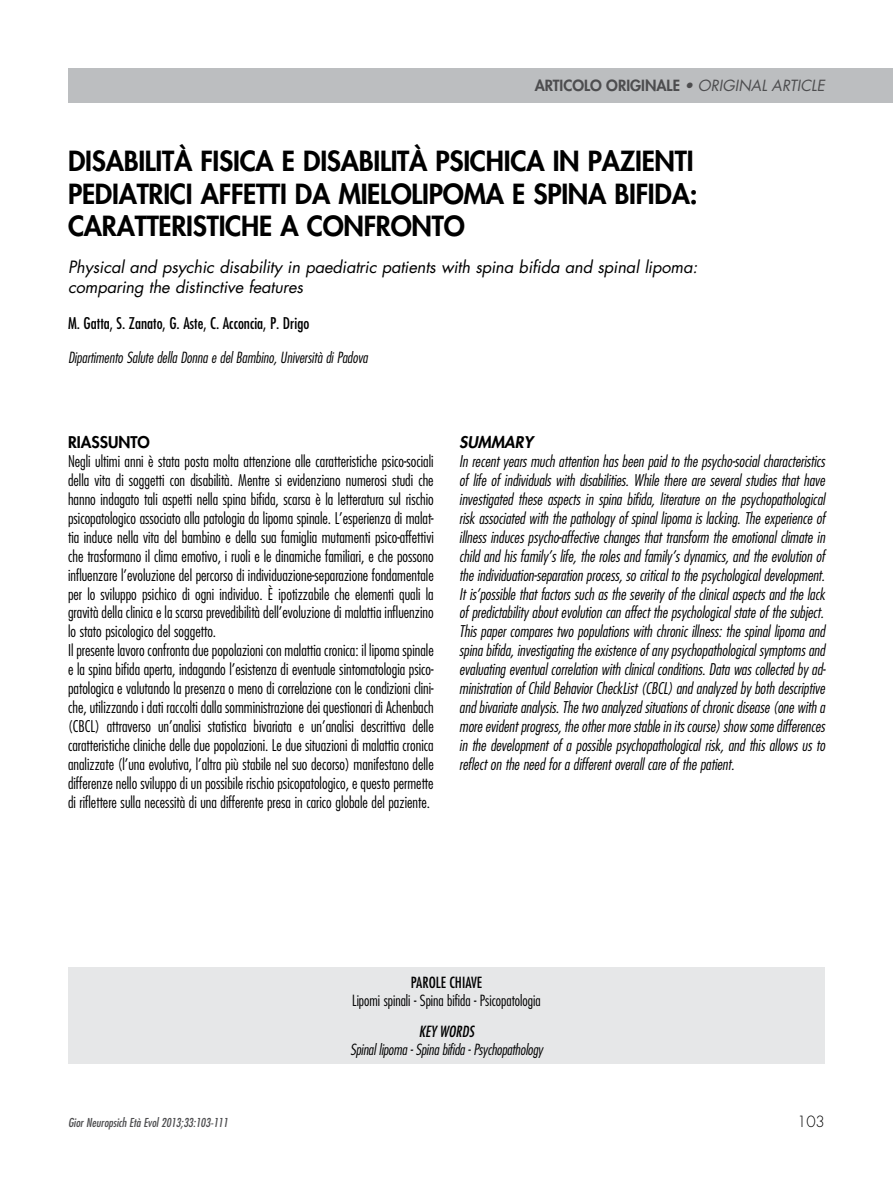
<style>
.page{position:relative;width:893px;height:1191px;background:#fff}
.page>*{position:absolute;margin:0;border:0;box-sizing:border-box;transform-origin:0 0}
.t1{font:800 27px "Futura Std";letter-spacing:-.01em;color:#000}
.t2{font:italic 16.5px/19.8px "Futura Std";letter-spacing:-.01em;color:#000}
.t3{font:300 condensed 15.75px/18.9px "Futura Std";color:#000}
.t4{font:italic 300 condensed 15.75px/18.9px "Futura Std";color:#000}
.t5{font:condensed 15.75px "Futura Std";color:#000}
.t6{font:800 15.75px "Futura Std";color:#000}
.t7{font:italic 800 15.75px "Futura Std";color:#000}
.t8{font:italic 300 condensed 15px "Futura Std";color:#000}
.t9{font:300 condensed 15px "Futura Std";color:#000}
.t10{font:800 15px "Futura Std";color:#4d4d4f}
.t11{font:condensed 15px "Futura Std";color:#000}
.t12{font:italic condensed 15px "Futura Std";color:#000}
.t13{font:300 15px "Futura Std";color:#000}
.t14{font:italic condensed 12px "Futura Std";color:#4d4d4f}
.s1{font-weight:400;font-style:italic}
</style>
<div class="page">
<div style="left:68px;top:68px;width:825px;height:34px;background:#bcbec0"></div>
<div style="left:68px;top:967px;width:757px;height:96px;background:#e6e7e8"></div>
<p class="t10" style="left:535px;top:76px;width:292px">ARTICOLO ORIGINALE <span class="s1">• original article</span></p>
<h1 class="t1" style="left:68px;top:144px;width:158px">DISABILITÀ FISICA</h1>
<h1 class="t1" style="left:282px;top:144px;width:36px">E DISA</h1>
<h1 class="t1" style="left:359px;top:144px;width:160px">BILITÀ PSICHICA</h1>
<h1 class="t1" style="left:553px;top:144px;width:95px">IN PAZIENTI</h1>
<h1 class="t1" style="left:68px;top:176px;width:27px">PEDIATRICI</h1>
<h1 class="t1" style="left:201px;top:176px;width:54px">AFFETTI</h1>
<h1 class="t1" style="left:295px;top:176px;width:78px">DA MIELOLI</h1>
<h1 class="t1" style="left:429px;top:176px;width:149px">POMA E SPINA</h1>
<h1 class="t1" style="left:614px;top:176px;width:85px">BIFIDA:</h1>
<h1 class="t1" style="left:68px;top:209px;width:15px">CARATTERISTIC</h1>
<h1 class="t1" style="left:241px;top:209px;width:85px">HE ACON</h1>
<h1 class="t1" style="left:364px;top:209px;width:31px">FRONTO</h1>
<p class="t2" style="left:68px;top:257px;width:631px">Physical and psychic disability in paediatric patients with spina bifida and spinal lipoma: comparing the distinctive features</p>
<p class="t5" style="left:68px;top:313px;width:243px">M. Gatta, S. Zanato, G. Aste, C. Acconcia, P. Drigo</p>
<p class="t8" style="left:68px;top:348px;width:301px">Dipartimento Salute della Donna e del Bambino, Università di Padova</p>
<p class="t6" style="left:68px;top:432px;width:83px">RIASSUNTO</p>
<p class="t3" style="left:68px;top:452px;width:367px">Negli ultimi anni è stata posta molta attenzione alle caratteristiche psico-sociali della vita di soggetti con disabilità. Mentre si evidenziano numerosi studi che hanno indagato tali aspetti nella spina bifida, scarsa è la letteratura sul rischio psicopatologico associato alla patologia da lipoma spinale. L’esperienza di malat&shy;tia induce nella vita del bambino e della sua famiglia mutamenti psico-affettivi che trasformano il clima emotivo, i ruoli e le dinamiche familiari, e che possono influenzare l’evoluzione del percorso di individuazione-separazione fondamentale per lo sviluppo psichico di ogni individuo. È ipotizzabile che elementi quali la gravità della clinica e la scarsa prevedibilità dell’evoluzione di malattia influenzino lo stato psicologico del soggetto.<br>Il presente lavoro confronta due popolazioni con malattia cronica: il lipoma spinale e la spina bifida aperta, indagando l’esistenza di eventuale sintomatologia psico&shy;patologica e valutando la presenza o meno di correlazione con le condizioni clini&shy;che, utilizzando i dati raccolti dalla somministrazione dei questionari di Achenbach (CBCL) attraverso un’analisi statistica bivariata e un’analisi descrittiva delle caratteristiche cliniche delle due popolazioni. Le due situazioni di malattia cronica analizzate (l’una evolutiva, l’altra più stabile nel suo decorso) manifestano delle differenze nello sviluppo di un possibile rischio psicopatologico, e questo permette di riflettere sulla necessità di una differente presa in carico globale del paziente.</p>
<p class="t7" style="left:459px;top:432px;width:75px">SUMMARY</p>
<p class="t4" style="left:459px;top:452px;width:368px">In recent years much attention has been paid to the psycho-social characteristics of life of individuals with disabilities. While there are several studies that have investigated these aspects in spina bifida, literature on the psychopathological risk associated with the pathology of spinal lipoma is lacking. The experience of illness induces psycho-affective changes that transform the emotional climate in child and his family’s life, the roles and family’s dynamics, and the evolution of the individuation-separation process, so critical to the psychological development.<br>It is’possible that factors such as the severity of the clinical aspects and the lack of predictability about evolution can affect the psychological state of the subject.<br>This paper compares two populations with chronic illness: the spinal lipoma and spina bifida, investigating the existence of any psychopathological symptoms and evaluating eventual correlation with clinical conditions. Data was collected by ad&shy;ministration of Child Behavior CheckList (CBCL) and analyzed by both descriptive and bivariate analysis. The two analyzed situations of chronic disease (one with a more evident progress, the other more stable in its course) show some differences in the development of a possible psychopathological risk, and this allows us to reflect on the need for a different overall care of the patient.</p>
<p class="t14" style="left:68px;top:1115px;width:162px">Gior Neuropsich Età Evol 2013;33:103-111</p>
<p class="t11" style="left:411px;top:973px;width:73px">PAROLE CHIAVE</p>
<p class="t9" style="left:352px;top:991px;width:190px">Lipomi spinali - Spina bifida - Psicopatologia</p>
<p class="t12" style="left:419px;top:1022px;width:57px">KEY WORDS</p>
<p class="t8" style="left:350px;top:1040px;width:194px">Spinal lipoma - Spina bifida - Psychopathology</p>
<p class="t13" style="left:797px;top:1112px;width:29px">103</p>
</div>
